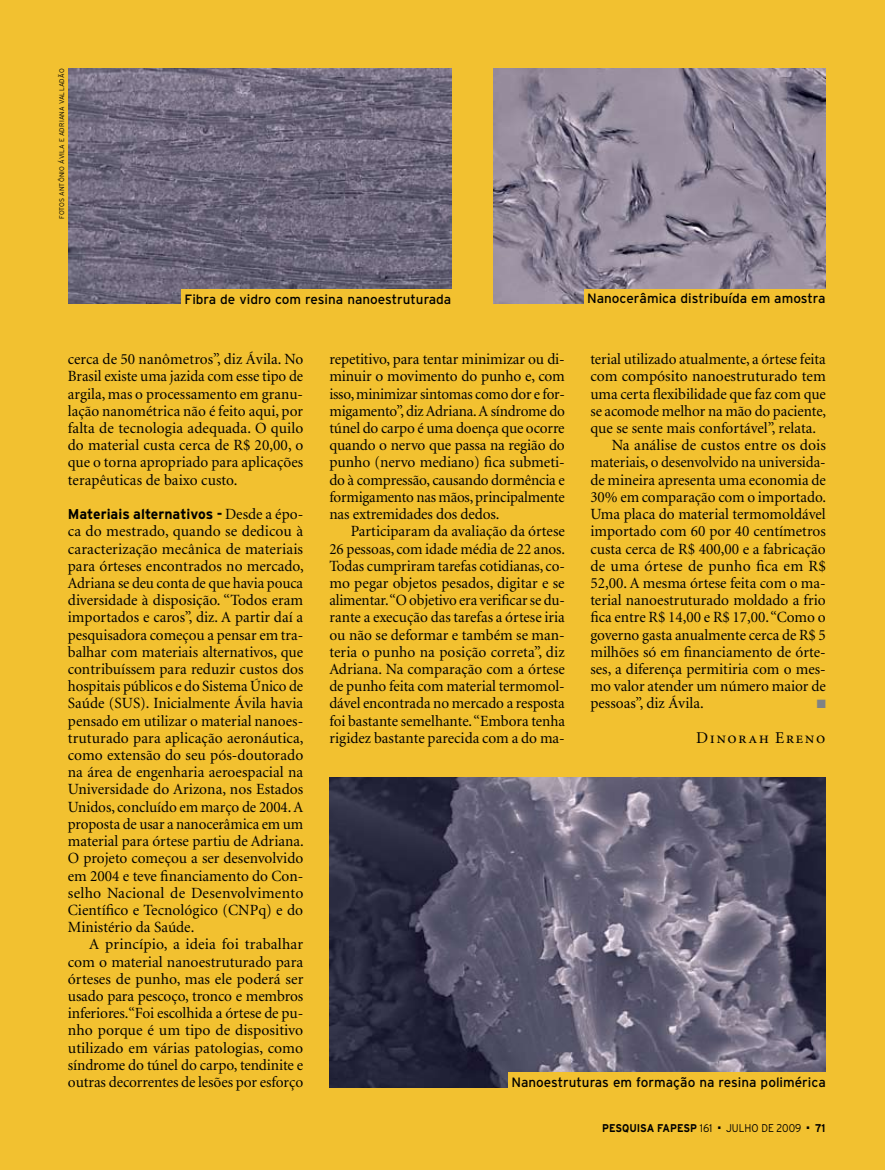
<style>
.page{position:relative;width:885px;height:1170px;background:#fff}
.page>*{position:absolute;margin:0;border:0;box-sizing:border-box;transform-origin:0 0}
.t1{font:16.5px "Minion Regular SC";letter-spacing:.09em;color:#000}
.t2{font:15.6px/17.2px "Minion";color:#000;text-align:justify}
.t3{font:15.6px "Minion";color:#000;scale:.96 1}
.t4{font:700 14.25px "Interstate";color:#000}
.t5{font:13.5px "Interstate";color:#000}
.t6{font:12px "Zapf Dingbats";color:#808285}
.t7{font:700 11.25px "Interstate";color:#000;scale:.9 1}
.t8{font:300 11.25px "Interstate";color:#000;scale:.9 1}
.t9{font:300 6.75px "Interstate";letter-spacing:.025em;color:#000}
.s1{font-family:"Minion";font-weight:400;font-size:15.6px}
.s2{font-weight:300}
</style>
<div class="page">
<div style="left:0;top:0;width:884px;height:1169px;background:#f2c130"></div>
<img style="left:493px;top:68px;width:332px;height:236px">
<img style="left:329px;top:777px;width:496px;height:309px">
<img style="left:68px;top:68px;width:383px;height:236px">
<div style="left:181px;top:290px;width:280px;height:17px;background:#f2c130"></div>
<div style="left:508px;top:1072px;width:328px;height:17px;background:#f2c130"></div>
<div style="left:584px;top:289px;width:267px;height:18px;background:#f2c130"></div>
<p class="t9" style="left:58px;top:219px;width:152px;rotate:-90deg">fotos Antônio ávila e adriana Valladão</p>
<p class="t5" style="left:184px;top:291px;width:268px">Fibra de vidro com resina nanoestruturada</p>
<p class="t5" style="left:587px;top:291px;width:240px">Nanocerâmica distribuída em amostra</p>
<p class="t2" style="left:68px;top:351px;width:237px">cerca de 50 nanômetros”, diz Ávila. No Brasil existe uma jazida com esse tipo de argila, mas o processamento em granu&shy;lação nanométrica não é feito aqui, por falta de tecnologia adequada. O quilo do material custa cerca de R$ 20,00, o que o torna apropriado para aplicações terapêuticas de baixo custo.</p>
<p class="t4" style="left:68px;top:506px;width:237px">Materiais alternativos - <span class="s1">Desde a épo-</span></p>
<p class="t2" style="left:68px;top:523px;width:237px">ca do mestrado, quando se dedicou à caracterização mecânica de materiais para órteses encontrados no mercado, Adriana se deu conta de que havia pouca diversidade à disposição. “Todos eram importados e caros”, diz. A partir daí a pesquisadora começou a pensar em tra&shy;balhar com materiais alternativos, que contribuíssem para reduzir custos dos hospitais públicos e do Sistema Único de Saúde (SUS). Inicialmente Ávila havia pensado em utilizar o material nanoes&shy;truturado para aplicação aeronáutica, como extensão do seu pós-doutorado na área de engenharia aeroespacial na Universidade do Arizona, nos Estados Unidos, concluído em março de 2004. A proposta de usar a nanocerâmica em um material para órtese partiu de Adriana.<br>O projeto começou a ser desenvolvido em 2004 e teve financiamento do Con&shy;selho Nacional de Desenvolvimento Científico e Tecnológico (CNPq) e do Ministério da Saúde.</p>
<p class="t2" style="left:68px;top:936px;width:237px;text-indent:21px">A princípio, a ideia foi trabalhar com o material nanoestruturado para órteses de punho, mas ele poderá ser usado para pescoço, tronco e membros inferiores.“Foi escolhida a órtese de pu&shy;nho porque é um tipo de dispositivo utilizado em várias patologias, como síndrome do túnel do carpo, tendinite e outras decorrentes de lesões por esforço</p>
<p class="t2" style="left:329px;top:351px;width:237px">repetitivo, para tentar minimizar ou di&shy;minuir o movimento do punho e, com isso, minimizar sintomas como dor e for&shy;migamento”, diz Adriana. A síndrome do túnel do carpo é uma doença que ocorre quando o nervo que passa na região do punho (nervo mediano) fica submeti&shy;do à compressão, causando dormência e formigamento nas mãos, principalmente nas extremidades dos dedos.</p>
<p class="t2" style="left:329px;top:523px;width:237px;text-indent:21px">Participaram da avaliação da órtese 26 pessoas, com idade média de 22 anos.<br>Todas cumpriram tarefas cotidianas, co&shy;mo pegar objetos pesados, digitar e se alimentar. “O objetivo era verificar se du&shy;rante a execução das tarefas a órtese iria ou não se deformar e também se man&shy;teria o punho na posição correta”, diz Adriana. Na comparação com a órtese de punho feita com material termomol&shy;dável encontrada no mercado a resposta foi bastante semelhante. “Embora tenha rigidez bastante parecida com a do ma-</p>
<p class="t2" style="left:590px;top:351px;width:237px">terial utilizado atualmente, a órtese feita</p>
<p class="t2" style="left:590px;top:368px;width:237px">com compósito nanoestruturado tem</p>
<p class="t2" style="left:590px;top:385px;width:237px">uma certa flexibilidade que faz com que</p>
<p class="t2" style="left:590px;top:403px;width:237px">se acomode melhor na mão do paciente,</p>
<p class="t2" style="left:590px;top:420px;width:227px">que se sente mais confortável”, relata.</p>
<p class="t2" style="left:611px;top:437px;width:216px">Na análise de custos entre os dois</p>
<p class="t3" style="left:590px;top:455px;width:246px">materiais, o desenvolvido na universida-</p>
<p class="t2" style="left:590px;top:471px;width:237px">de mineira apresenta uma economia de</p>
<p class="t2" style="left:590px;top:489px;width:237px">30% em comparação com o importado.</p>
<p class="t2" style="left:590px;top:506px;width:237px">Uma placa do material termomoldável</p>
<p class="t2" style="left:590px;top:523px;width:237px">importado com 60 por 40 centímetros</p>
<p class="t2" style="left:590px;top:540px;width:237px">custa cerca de R$ 400,00 e a fabricação</p>
<p class="t2" style="left:590px;top:557px;width:237px">de uma órtese de punho fica em R$</p>
<p class="t2" style="left:590px;top:575px;width:237px">52,00. A mesma órtese feita com o ma-</p>
<p class="t2" style="left:590px;top:592px;width:237px">terial nanoestruturado moldado a frio</p>
<p class="t2" style="left:590px;top:609px;width:237px">fica entre R$ 14,00 e R$ 17,00. “Como o</p>
<p class="t2" style="left:590px;top:626px;width:237px">governo gasta anualmente cerca de R$ 5</p>
<p class="t2" style="left:590px;top:643px;width:237px">milhões só em financiamento de órte-</p>
<p class="t2" style="left:590px;top:661px;width:237px">ses, a diferença permitiria com o mes-</p>
<p class="t2" style="left:590px;top:678px;width:237px">mo valor atender um número maior de</p>
<p class="t2" style="left:590px;top:695px;width:115px">pessoas”, diz Ávila.</p>
<p class="t6" style="left:816px;top:698px;width:11px">■</p>
<p class="t1" style="left:696px;top:729px;width:130px">Dinorah Ereno</p>
<p class="t5" style="left:511px;top:1074px;width:316px">Nanoestruturas em formação na resina polimérica</p>
<p class="t7" style="left:602px;top:1121px;width:124px">PESQUISA FAPESP <span class="s2">161</span></p>
<p class="t8" style="left:718px;top:1121px;width:94px">■ julho DE 2009</p>
<p class="t7" style="left:806px;top:1121px;width:22px">■ 71</p>
</div>
